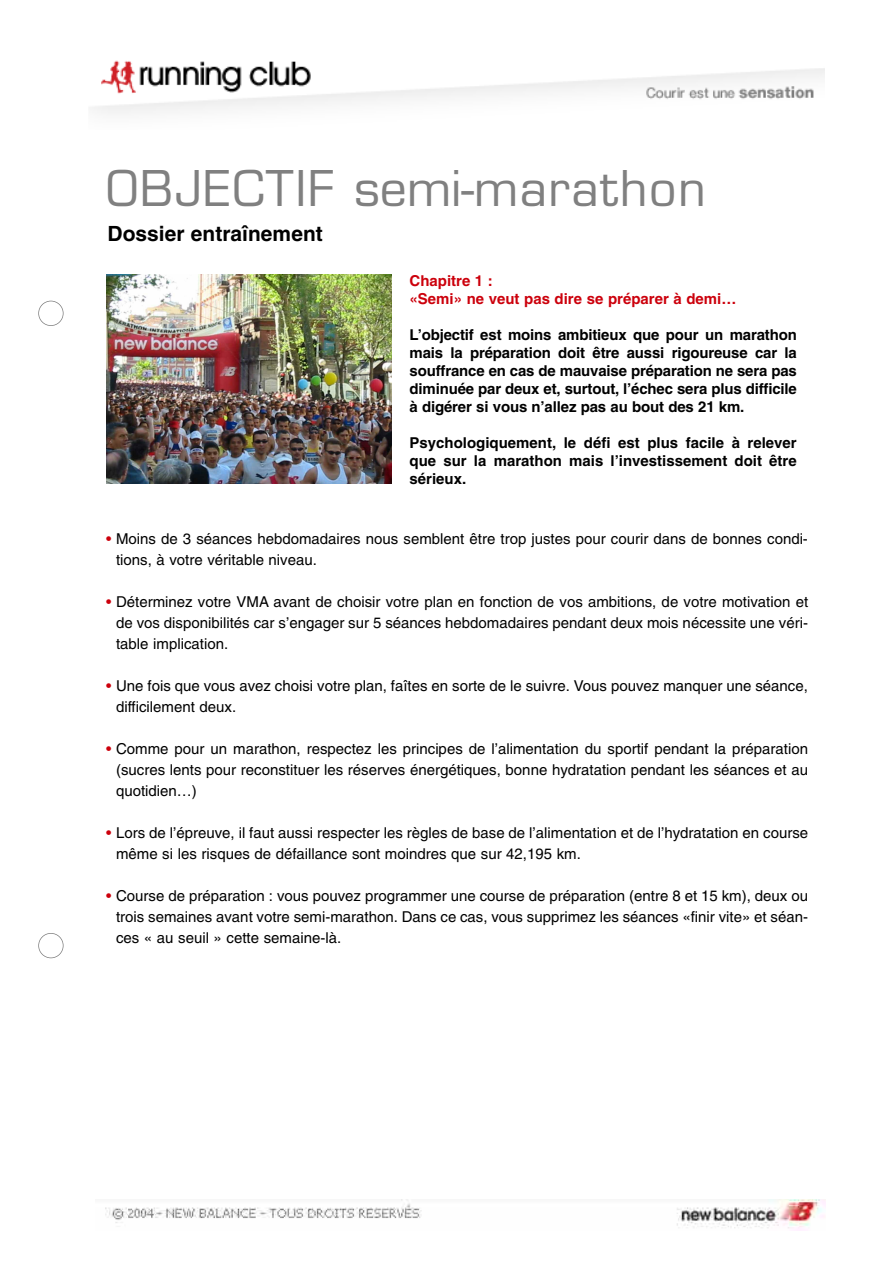
<style>
.page{position:relative;width:893px;height:1263px;background:#fff}
.page>*{position:absolute;margin:0;border:0;box-sizing:border-box;transform-origin:0 0}
.t1{font:48px "Eurostile";letter-spacing:.035em;color:#808080}
.t2{font:700 21px "Helvetica";color:#000}
.t3{font:15px/21px "Helvetica";color:#000}
.t4{font:700 15px/18px "Helvetica";letter-spacing:-.005em;color:#000;text-align:justify}
.t5{font:700 15px/18px "Helvetica";color:#cc000c}
.s1{color:#cc000c}
</style>
<div class="page">
<img style="left:92px;top:60px;width:733px;height:54px">
<img style="left:105px;top:1199px;width:721px;height:32px">
<div style="left:38px;top:933px;width:26px;height:25px;border:2px solid #808080;border-radius:50%"></div>
<div style="left:38px;top:301px;width:26px;height:25px;border:2px solid #808080;border-radius:50%"></div>
<img style="left:106px;top:275px;width:285px;height:208px">
<h1 class="t1" style="left:106px;top:170px;width:601px">OBJECTIF semi-marathon</h1>
<h2 class="t2" style="left:107px;top:225px;width:217px">Dossier entraînement</h2>
<p class="t5" style="left:410px;top:273px;width:328px">Chapitre 1 :<br>«Semi» ne veut pas dire se préparer à demi…</p>
<p class="t4" style="left:410px;top:327px;width:389px">L’objectif est moins ambitieux que pour un marathon mais la préparation doit être aussi rigoureuse car la souffrance en cas de mauvaise préparation ne sera pas diminuée par deux et, surtout, l’échec sera plus difficile à digérer si vous n’allez pas au bout des 21 km.</p>
<p class="t4" style="left:410px;top:435px;width:389px">Psychologiquement, le défi est plus facile à relever que sur la marathon mais l’investissement doit être sérieux.</p>
<p class="t3" style="left:116px;top:529px;width:693px;text-indent:-10px"><span class="s1">•</span> Moins de 3 séances hebdomadaires nous semblent être trop justes pour courir dans de bonnes condi&shy;tions, à votre véritable niveau.</p>
<p class="t3" style="left:116px;top:592px;width:694px;text-align:justify;text-indent:-10px"><span class="s1">•</span> Déterminez votre VMA avant de choisir votre plan en fonction de vos ambitions, de votre motivation et de vos disponibilités car s’engager sur 5 séances hebdomadaires pendant deux mois nécessite une véri&shy;table implication.</p>
<p class="t3" style="left:116px;top:676px;width:693px;text-indent:-10px"><span class="s1">•</span> Une fois que vous avez choisi votre plan, faîtes en sorte de le suivre. Vous pouvez manquer une séance, difficilement deux.</p>
<p class="t3" style="left:116px;top:739px;width:694px;text-align:justify;text-indent:-10px"><span class="s1">•</span> Comme pour un marathon, respectez les principes de l’alimentation du sportif pendant la préparation (sucres lents pour reconstituer les réserves énergétiques, bonne hydratation pendant les séances et au quotidien…)</p>
<p class="t3" style="left:116px;top:823px;width:694px;text-indent:-10px"><span class="s1">•</span> Lors de l’épreuve, il faut aussi respecter les règles de base de l’alimentation et de l’hydratation en course même si les risques de défaillance sont moindres que sur 42,195 km.</p>
<p class="t3" style="left:116px;top:886px;width:694px;text-align:justify;text-indent:-10px"><span class="s1">•</span> Course de préparation : vous pouvez programmer une course de préparation (entre 8 et 15 km), deux ou trois semaines avant votre semi-marathon. Dans ce cas, vous supprimez les séances «finir vite» et séan&shy;ces « au seuil » cette semaine-là.</p>
</div>
